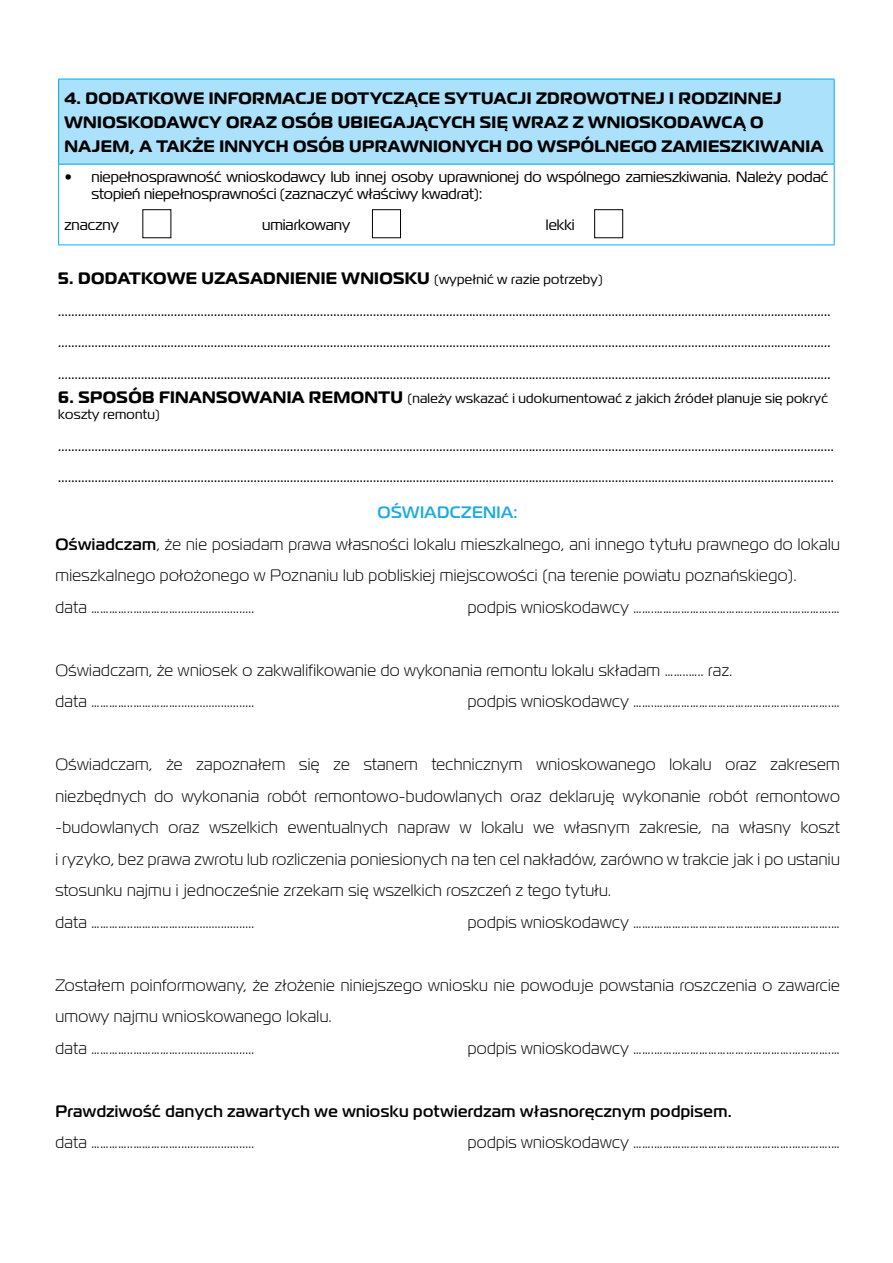
<style>
.page{position:relative;width:893px;height:1263px;background:#fff}
.page>*{position:absolute;margin:0;border:0;box-sizing:border-box;transform-origin:0 0}
.t1{font:300 16.5px/31.5px "Magistral";letter-spacing:.025em;color:#000}
.t2{font:700 16.5px/24px "Magistral";letter-spacing:.02em;color:#000}
.t3{font:500 16.5px "Magistral";letter-spacing:.025em;color:#000}
.t4{font:15px/31.5px "Magistral";color:#000}
.t5{font:13.5px/16.5px "Magistral";letter-spacing:.02em;color:#000}
.s1{font-weight:400;font-size:13.5px}
.s2{font-weight:700;font-size:16.5px}
.s3{font-weight:500;color:#1babe2}
.s4{font-weight:500}
</style>
<div class="page">
<div style="left:59px;top:79px;width:775px;height:85px;background:#abe1fa"></div>
<hr style="left:58px;top:164px;width:1px;height:80px;background:#00aeef">
<hr style="left:834px;top:164px;width:1px;height:80px;background:#00aeef">
<hr style="left:58px;top:244px;width:777px;height:1px;background:#00aeef">
<hr style="left:58px;top:79px;width:777px;height:1px;background:#00aeef">
<hr style="left:58px;top:79px;width:1px;height:85px;background:#00aeef">
<hr style="left:834px;top:79px;width:1px;height:85px;background:#00aeef">
<hr style="left:58px;top:164px;width:777px;height:1px;background:#00aeef">
<div style="left:372px;top:209px;width:29px;height:29px;border:1px solid #000"></div>
<div style="left:594px;top:209px;width:29px;height:29px;border:1px solid #000"></div>
<p class="t2" style="left:65px;top:86px;width:760px">4. DODATKOWE INFORMACJE DOTYCZĄCE SYTUACJI ZDROWOTNEJ I RODZINNEJ<br>WNIOSKODAWCY ORAZ OSÓB UBIEGAJĄCYCH SIĘ WRAZ Z WNIOSKODAWCĄ O<br>NAJEM, A TAKŻE INNYCH OSÓB UPRAWNIONYCH DO WSPÓLNEGO ZAMIESZKIWANIA</p>
<p class="t4" style="left:92px;top:168px;width:738px;line-height:16.5px;text-indent:-27px">• niepełnosprawność wnioskodawcy lub innej osoby uprawnionej do wspólnego zamieszkiwania. Należy podać stopień niepełnosprawności (zaznaczyć właściwy kwadrat):</p>
<p class="t4" style="left:65px;top:209px;width:56px">znaczny</p>
<p class="t4" style="left:262px;top:209px;width:90px">umiarkowany</p>
<p class="t4" style="left:546px;top:209px;width:30px">lekki</p>
<p class="t2" style="left:58px;top:266px;width:546px">5. DODATKOWE UZASADNIENIE WNIOSKU <span class="s1">(wypełnić w razie potrzeby)</span></p>
<p class="t4" style="left:58px;top:295px;width:774px;text-align:justify">......................................................................................................................................................................................................................................... ......................................................................................................................................................................................................................................... .........................................................................................................................................................................................................................................</p>
<p class="t5" style="left:58px;top:390px;width:771px"><span class="s2">6. SPOSÓB FINANSOWANIA REMONTU</span> (należy wskazać i udokumentować z jakich źródeł planuje się pokryć koszty remontu)</p>
<p class="t4" style="left:58px;top:430px;width:777px">.......................................................................................................................................................................................................................................... ..........................................................................................................................................................................................................................................</p>
<p class="t1" style="left:55px;top:496px;width:786px;text-indent:322px"><span class="s3">OŚWIADCZENIA:<br></span><span class="s4">Oświadczam</span>, że nie posiadam prawa własności lokalu mieszkalnego, ani innego tytułu prawnego do lokalu mieszkalnego położonego w Poznaniu lub pobliskiej miejscowości (na terenie powiatu poznańskiego).<br>data …………..…………….........................</p>
<p class="t1" style="left:468px;top:591px;width:373px">podpis wnioskodawcy …….……………………………………….………….…</p>
<p class="t1" style="left:55px;top:654px;width:678px">Oświadczam, że wniosek o zakwalifikowanie do wykonania remontu lokalu składam ……..….. raz. data …………..…………….........................</p>
<p class="t1" style="left:468px;top:685px;width:373px">podpis wnioskodawcy …….……………………………………….………….…</p>
<p class="t1" style="left:55px;top:748px;width:786px">Oświadczam, że zapoznałem się ze stanem technicznym wnioskowanego lokalu oraz zakresem niezbędnych do wykonania robót remontowo-budowlanych oraz deklaruję wykonanie robót remontowo -budowlanych oraz wszelkich ewentualnych napraw w lokalu we własnym zakresie, na własny koszt i ryzyko, bez prawa zwrotu lub rozliczenia poniesionych na ten cel nakładów, zarówno w trakcie jak i po ustaniu stosunku najmu i jednocześnie zrzekam się wszelkich roszczeń z tego tytułu.<br>data …………..…………….........................</p>
<p class="t1" style="left:468px;top:906px;width:373px">podpis wnioskodawcy …….……………………………………….………….…</p>
<p class="t1" style="left:55px;top:969px;width:786px">Zostałem poinformowany, że złożenie niniejszego wniosku nie powoduje powstania roszczenia o zawarcie umowy najmu wnioskowanego lokalu.<br>data …………..…………….........................</p>
<p class="t1" style="left:468px;top:1032px;width:373px">podpis wnioskodawcy …….……………………………………….………….…</p>
<p class="t3" style="left:55px;top:1101px;width:678px">Prawdziwość danych zawartych we wniosku potwierdzam własnoręcznym podpisem.</p>
<p class="t1" style="left:55px;top:1126px;width:200px">data …………..…………….........................</p>
<p class="t1" style="left:468px;top:1126px;width:373px">podpis wnioskodawcy …….……………………………………….………….…</p>
</div>
